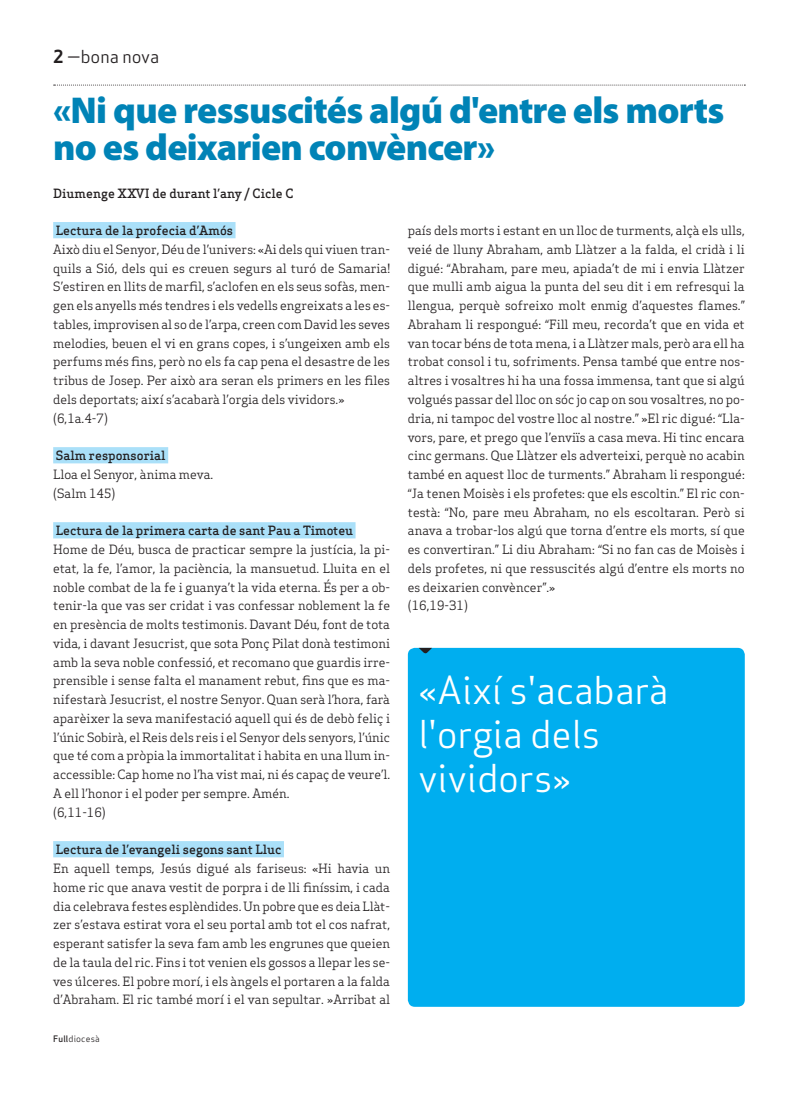
<style>
.page{position:relative;width:798px;height:1099px;background:#fff}
.page>*{position:absolute;margin:0;border:0;box-sizing:border-box;transform-origin:0 0}
.Titulars{font:900 37.5px/37.5px "Myriad Pro";letter-spacing:-.02em;color:#0083b6}
.Pastilla_Destacat{font:37.5px/43.8px "Apex Sans Book T";color:#fff}
.Capçalera{font:17.5px "Apex Sans Book T";color:#231f20}
.Text_General{font:12.5px/18.8px "Apex Serif";color:#231f20;text-align:justify}
.Text_General-2{font:500 12.5px "Apex Serif";color:#231f20}
.Autors{font:500 12.5px "Apex Serif";color:#231f20}
.Data_Peu{font:8.75px "Apex Sans Book T";letter-spacing:.02em;color:#231f20}
.s1{font-family:"Apex Sans Bold T"}
.s2{font-family:"Apex Sans Medium T"}
</style>
<div class="page">
<svg style="left:54px;top:85px;width:691px;height:1px"></svg>
<div style="left:53px;top:222px;width:182px;height:16px;background:#aae0f9"></div>
<div style="left:53px;top:447px;width:115px;height:16px;background:#aae0f9"></div>
<div style="left:53px;top:522px;width:302px;height:16px;background:#aae0f9"></div>
<div style="left:53px;top:841px;width:231px;height:16px;background:#aae0f9"></div>
<div style="left:407px;top:648px;width:337px;height:358px;background:#00aeef;border-radius:7px"></div>
<svg style="left:419px;top:648px;width:13px;height:6px"></svg>
<p class="Capçalera" style="left:53px;top:46px;width:107px"><span class="s1">2</span> —bona nova</p>
<p class="Titulars" style="left:53px;top:90px;width:672px">«Ni que ressuscités algú d'entre els morts no es deixarien convèncer»</p>
<p class="Autors" style="left:53px;top:185px;width:242px">Diumenge XXVI de durant l’any / Cicle C</p>
<p class="Text_General-2" style="left:56px;top:223px;width:179px">Lectura de la profecia d’Amós</p>
<p class="Text_General" style="left:53px;top:240px;width:338px">Això diu el Senyor, Déu de l’univers: «Ai dels qui viuen tran&shy;quils a Sió, dels qui es creuen segurs al turó de Samaria!<br>S’estiren en llits de marfil, s’aclofen en els seus sofàs, men&shy;gen els anyells més tendres i els vedells engreixats a les es&shy;tables, improvisen al so de l’arpa, creen com David les seves melodies, beuen el vi en grans copes, i s’ungeixen amb els perfums més fins, però no els fa cap pena el desastre de les tribus de Josep. Per això ara seran els primers en les files dels deportats; així s’acabarà l’orgia dels vividors.»</p>
<p class="Text_General" style="left:53px;top:408px;width:56px">(6,1a.4-7)</p>
<p class="Text_General-2" style="left:56px;top:448px;width:111px">Salm responsorial</p>
<p class="Text_General" style="left:53px;top:465px;width:161px">Lloa el Senyor, ànima meva.</p>
<p class="Text_General" style="left:53px;top:483px;width:64px">(Salm 145)</p>
<p class="Text_General-2" style="left:56px;top:523px;width:299px">Lectura de la primera carta de sant Pau a Timoteu</p>
<p class="Text_General" style="left:53px;top:540px;width:338px">Home de Déu, busca de practicar sempre la justícia, la pi&shy;etat, la fe, l’amor, la paciència, la mansuetud. Lluita en el noble combat de la fe i guanya’t la vida eterna. És per a ob&shy;tenir-la que vas ser cridat i vas confessar noblement la fe en presència de molts testimonis. Davant Déu, font de tota vida, i davant Jesucrist, que sota Ponç Pilat donà testimoni amb la seva noble confessió, et recomano que guardis irre&shy;prensible i sense falta el manament rebut, fins que es ma&shy;nifestarà Jesucrist, el nostre Senyor. Quan serà l’hora, farà aparèixer la seva manifestació aquell qui és de debò feliç i l’únic Sobirà, el Reis dels reis i el Senyor dels senyors, l’únic que té com a pròpia la immortalitat i habita en una llum in&shy;accessible: Cap home no l’ha vist mai, ni és capaç de veure’l.<br>A ell l’honor i el poder per sempre. Amén.</p>
<p class="Text_General" style="left:53px;top:802px;width:54px">(6,11-16)</p>
<p class="Text_General-2" style="left:56px;top:841px;width:227px">Lectura de l’evangeli segons sant Lluc</p>
<p class="Text_General" style="left:53px;top:858px;width:338px">En aquell temps, Jesús digué als fariseus: «Hi havia un home ric que anava vestit de porpra i de lli finíssim, i cada dia celebrava festes esplèndides. Un pobre que es deia Llàt&shy;zer s’estava estirat vora el seu portal amb tot el cos nafrat, esperant satisfer la seva fam amb les engrunes que queien de la taula del ric. Fins i tot venien els gossos a llepar les se&shy;ves úlceres. El pobre morí, i els àngels el portaren a la falda d’Abraham. El ric també morí i el van sepultar. »Arribat al</p>
<p class="Data_Peu" style="left:53px;top:1032px;width:48px"><span class="s2">Full</span>diocesà</p>
<p class="Text_General" style="left:407px;top:221px;width:338px">país dels morts i estant en un lloc de turments, alçà els ulls, veié de lluny Abraham, amb Llàtzer a la falda, el cridà i li digué: “Abraham, pare meu, apiada’t de mi i envia Llàtzer que mulli amb aigua la punta del seu dit i em refresqui la llengua, perquè sofreixo molt enmig d’aquestes flames.” Abraham li respongué: “Fill meu, recorda’t que en vida et van tocar béns de tota mena, i a Llàtzer mals, però ara ell ha trobat consol i tu, sofriments. Pensa també que entre nos&shy;altres i vosaltres hi ha una fossa immensa, tant que si algú volgués passar del lloc on sóc jo cap on sou vosaltres, no po&shy;dria, ni tampoc del vostre lloc al nostre.” »El ric digué: “Lla&shy;vors, pare, et prego que l’enviïs a casa meva. Hi tinc encara cinc germans. Que Llàtzer els adverteixi, perquè no acabin també en aquest lloc de turments.” Abraham li respongué: “Ja tenen Moisès i els profetes: que els escoltin.” El ric con&shy;testà: “No, pare meu Abraham, no els escoltaran. Però si anava a trobar-los algú que torna d’entre els morts, sí que es convertiran.” Li diu Abraham: “Si no fan cas de Moisès i dels profetes, ni que ressuscités algú d’entre els morts no es deixarien convèncer”.»</p>
<p class="Text_General" style="left:407px;top:596px;width:62px">(16,19-31)</p>
<p class="Pastilla_Destacat" style="left:418px;top:668px;width:251px">«Així s'acabarà l'orgia dels vividors»</p>
</div>
